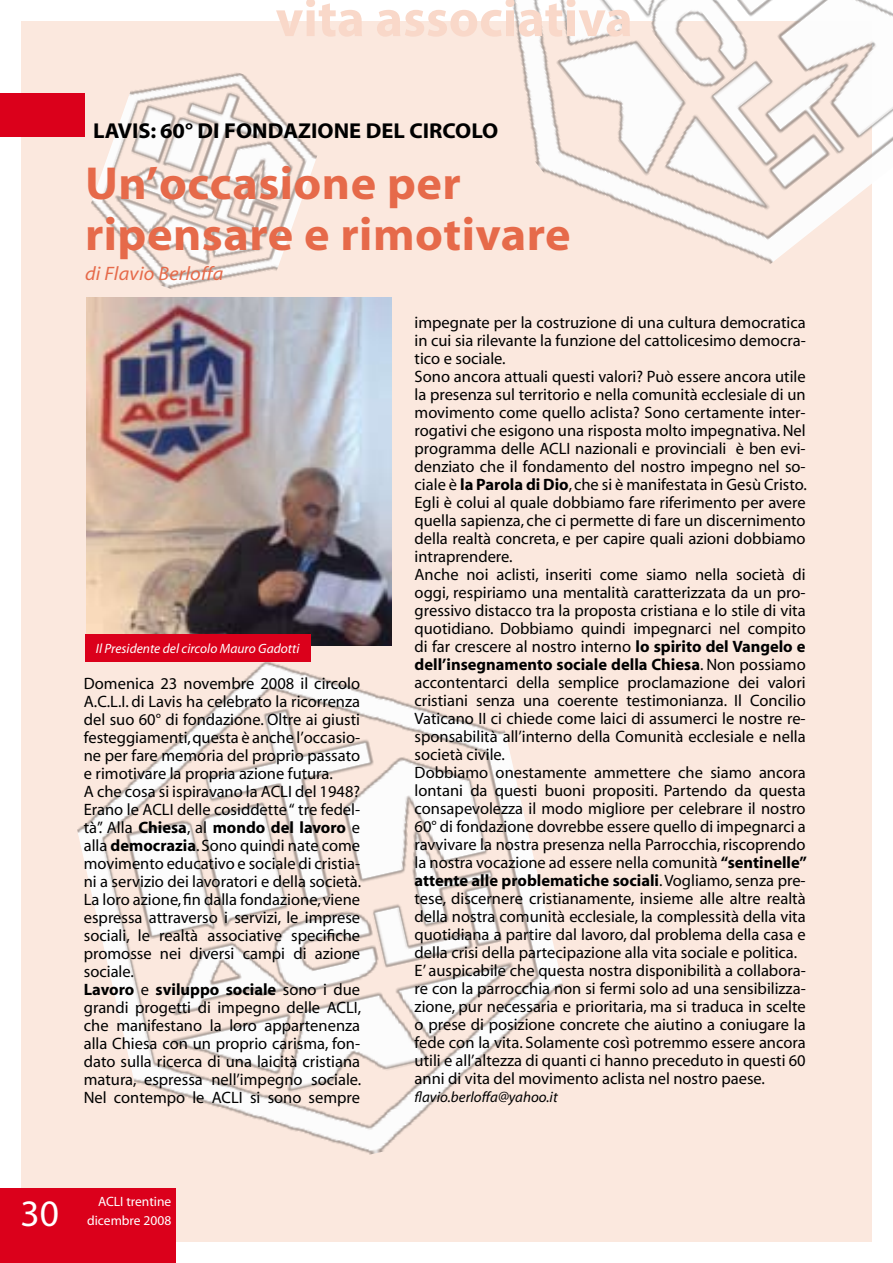
<style>
.page{position:relative;width:893px;height:1263px;background:#fff}
.page>*{position:absolute;margin:0;border:0;box-sizing:border-box;transform-origin:0 0}
.t1{font:700 52.5px "Myriad";color:#f9d8c9}
.t2{font:700 46.5px/51px "Myriad";letter-spacing:.01em;color:#e66a4a;scale:1.04 1}
.t3{font:37.5px "Myriad";color:#fff}
.t4{font:700 21.6px "Myriad";color:#000;scale:1.04 1}
.t5{font:italic 19.5px "Myriad";letter-spacing:.01em;color:#e66a4a;scale:1.04 1}
.t6{font:16.5px/18px "Myriad";color:#000}
.t7{font:italic 15px "Myriad";color:#000}
.t8{font:italic 13.5px "Myriad";color:#fff}
.t9{font:13.5px/19.5px "Myriad";color:#fff;text-align:right}
.s1{font-weight:700}
</style>
<div class="page">
<div style="left:22px;top:21px;width:850px;height:1220px;background:#fbe8de"></div>
<img style="left:73px;top:73px;width:244px;height:216px">
<img style="left:86px;top:297px;width:305px;height:317px">
<img style="left:512px;top:0;width:381px;height:264px">
<img style="left:77px;top:614px;width:486px;height:541px">
<div style="left:0;top:1188px;width:176px;height:75px;background:#db001b"></div>
<div style="left:0;top:94px;width:85px;height:43px;background:#db001b"></div>
<div style="left:85px;top:635px;width:225px;height:27px;background:#db001b"></div>
<h1 class="t1" style="left:276px;top:-9px;width:359px">vita associativa</h1>
<h3 class="t4" style="left:93px;top:119px;width:391px">LAVIS: 60° DI FONDAZIONE DEL CIRCOLO</h3>
<h2 class="t2" style="left:85px;top:159px;width:469px">Un’occasione per ripensare e rimotivare</h2>
<p class="t5" style="left:85px;top:264px;width:135px">di Flavio Berloffa</p>
<p class="t8" style="left:96px;top:642px;width:205px">Il Presidente del circolo Mauro Gadotti</p>
<p class="t6" style="left:84px;top:675px;width:279px">Domenica 23 novembre 2008 il circolo A.C.L.I. di Lavis ha celebrato la ricorrenza del suo 60° di fondazione. Oltre ai giusti festeggiamenti, questa è anche l’occasio&shy;ne per fare memoria del proprio passato e rimotivare la propria azione futura.<br>A che cosa si ispiravano la ACLI del 1948?<br>Erano le ACLI delle cosiddette “ tre fedel&shy;tà”. Alla <span class="s1">Chiesa</span>, al <span class="s1">mondo del lavoro</span> e alla <span class="s1">democrazia</span>. Sono quindi nate come movimento educativo e sociale di cristia&shy;ni a servizio dei lavoratori e della società.<br>La loro azione, fin dalla fondazione, viene espressa attraverso i servizi, le imprese sociali, le realtà associative specifiche promosse nei diversi campi di azione sociale.<br><span class="s1">Lavoro</span> e <span class="s1">sviluppo sociale</span> sono i due grandi progetti di impegno delle ACLI, che manifestano la loro appartenenza alla Chiesa con un proprio carisma, fon&shy;dato sulla ricerca di una laicità cristiana matura, espressa nell’impegno sociale.<br>Nel contempo le ACLI si sono sempre</p>
<h3 class="t3" style="left:20px;top:1194px;width:40px">30</h3>
<p class="t9" style="left:87px;top:1192px;width:86px">ACLI trentine dicembre 2008</p>
<p class="t6" style="left:415px;top:314px;width:394px">impegnate per la costruzione di una cultura democratica in cui sia rilevante la funzione del cattolicesimo democra&shy;tico e sociale.<br>Sono ancora attuali questi valori? Può essere ancora utile la presenza sul territorio e nella comunità ecclesiale di un movimento come quello aclista? Sono certamente inter&shy;rogativi che esigono una risposta molto impegnativa. Nel programma delle ACLI nazionali e provinciali è ben evi&shy;denziato che il fondamento del nostro impegno nel so&shy;ciale è <span class="s1">la Parola di Dio</span>, che si è manifestata in Gesù Cristo.<br>Egli è colui al quale dobbiamo fare riferimento per avere quella sapienza, che ci permette di fare un discernimento della realtà concreta, e per capire quali azioni dobbiamo intraprendere.<br>Anche noi aclisti, inseriti come siamo nella società di oggi, respiriamo una mentalità caratterizzata da un pro&shy;gressivo distacco tra la proposta cristiana e lo stile di vita quotidiano. Dobbiamo quindi impegnarci nel compito di far crescere al nostro interno <span class="s1">lo spirito del Vangelo e dell’insegnamento sociale della Chiesa</span>. Non possiamo accontentarci della semplice proclamazione dei valori cristiani senza una coerente testimonianza. Il Concilio Vaticano II ci chiede come laici di assumerci le nostre re&shy;sponsabilità all’interno della Comunità ecclesiale e nella società civile.<br>Dobbiamo onestamente ammettere che siamo ancora lontani da questi buoni propositi. Partendo da questa consapevolezza il modo migliore per celebrare il nostro 60° di fondazione dovrebbe essere quello di impegnarci a ravvivare la nostra presenza nella Parrocchia, riscoprendo la nostra vocazione ad essere nella comunità <span class="s1">“sentinelle” attente alle problematiche sociali</span>. Vogliamo, senza pre&shy;tese, discernere cristianamente, insieme alle altre realtà della nostra comunità ecclesiale, la complessità della vita quotidiana a partire dal lavoro, dal problema della casa e della crisi della partecipazione alla vita sociale e politica.<br>E’ auspicabile che questa nostra disponibilità a collabora&shy;re con la parrocchia non si fermi solo ad una sensibilizza&shy;zione, pur necessaria e prioritaria, ma si traduca in scelte o prese di posizione concrete che aiutino a coniugare la fede con la vita. Solamente così potremmo essere ancora utili e all’altezza di quanti ci hanno preceduto in questi 60 anni di vita del movimento aclista nel nostro paese.</p>
<p class="t7" style="left:415px;top:1090px;width:145px">flavio.berloffa@yahoo.it</p>
</div>
